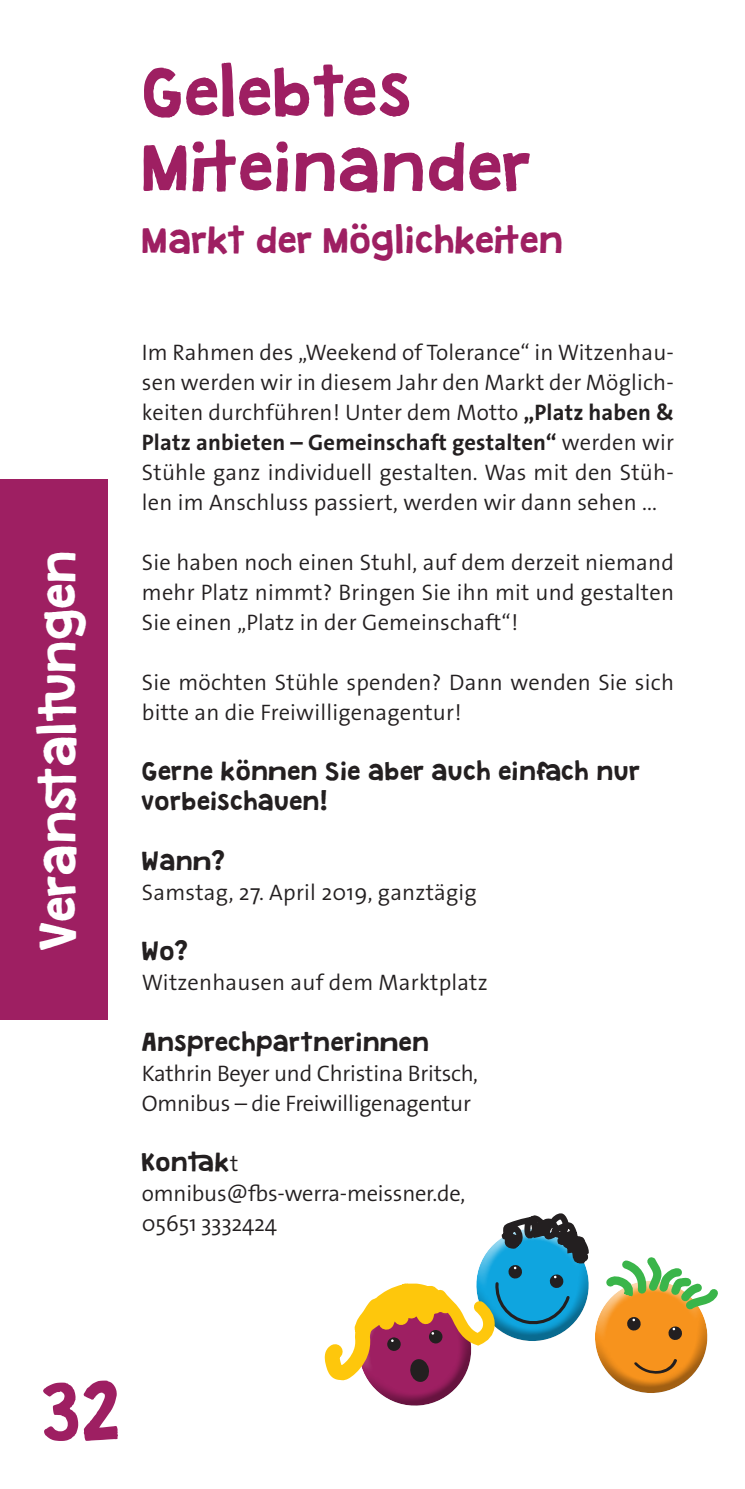
<style>
.page{position:relative;width:745px;height:1489px;background:#fff}
.page>*{position:absolute;margin:0;border:0;box-sizing:border-box;transform-origin:0 0}
.t1{font:72.5px "Granstander Clean";color:#9e1f62}
.t2{font:60px/75px "Granstander Clean";color:#9e1f62}
.t3{font:44px "Granstander Clean";color:#fff}
.t4{font:32.5px "Granstander Clean";color:#9e1f62}
.t5{font:300 22.5px/30px "The Sans Os F";letter-spacing:.01em;color:#231f20;text-align:justify}
.t6{font:300 22.5px/30px "The Sans Os F";letter-spacing:-.01em;color:#231f20}
.t7{font:22.5px/30px "Granstander Clean";letter-spacing:.01em;color:#231f20}
.s1{font-weight:700}
.s2{font-family:"The Sans Os F";font-weight:300}
</style>
<div class="page">
<div style="left:0;top:479px;width:107px;height:540px;background:#9e1f62"></div>
<svg style="left:349px;top:1213px;width:369px;height:193px"></svg>
<h3 class="t3" style="left:35px;top:949px;width:401px;rotate:-90deg">Veranstaltungen</h3>
<h2 class="t2" style="left:142px;top:58px;width:391px">Gelebtes<br>Miteinander</h2>
<h3 class="t4" style="left:142px;top:222px;width:423px">Markt der Möglichkeiten</h3>
<p class="t5" style="left:142px;top:338px;width:533px">Im Rahmen des „Weekend of Tolerance“ in Witzenhau&shy;sen werden wir in diesem Jahr den Markt der Möglich&shy;keiten durchführen! Unter dem Motto <span class="s1">„Platz haben &amp; Platz anbieten – Gemeinschaft gestalten“</span> werden wir Stühle ganz individuell gestalten. Was mit den Stüh&shy;len im Anschluss passiert, werden wir dann sehen ...</p>
<p class="t5" style="left:142px;top:548px;width:533px">Sie haben noch einen Stuhl, auf dem derzeit niemand mehr Platz nimmt? Bringen Sie ihn mit und gestalten Sie einen „Platz in der Gemeinschaft“!</p>
<p class="t5" style="left:142px;top:668px;width:533px">Sie möchten Stühle spenden? Dann wenden Sie sich bitte an die Freiwilligenagentur!</p>
<p class="t7" style="left:142px;top:757px;width:499px">Gerne können Sie aber auch einfach nur vorbeischauen!</p>
<p class="t7" style="left:142px;top:847px;width:85px">Wann?</p>
<p class="t5" style="left:142px;top:878px;width:336px">Samstag, 27. April 2019, ganztägig</p>
<p class="t7" style="left:142px;top:937px;width:48px">Wo?</p>
<p class="t5" style="left:142px;top:968px;width:347px">Witzenhausen auf dem Marktplatz</p>
<p class="t7" style="left:142px;top:1027px;width:289px">Ansprechpartnerinnen</p>
<p class="t6" style="left:142px;top:1058px;width:337px">Kathrin Beyer und Christina Britsch,<br>Omnibus – die Freiwilligenagentur</p>
<p class="t7" style="left:142px;top:1147px;width:98px">Kontak<span class="s2">t</span></p>
<p class="t6" style="left:142px;top:1178px;width:325px">omnibus@fbs-werra-meissner.de,<br>05651 3332424</p>
<h1 class="t1" style="left:43px;top:1373px;width:80px">32</h1>
</div>
